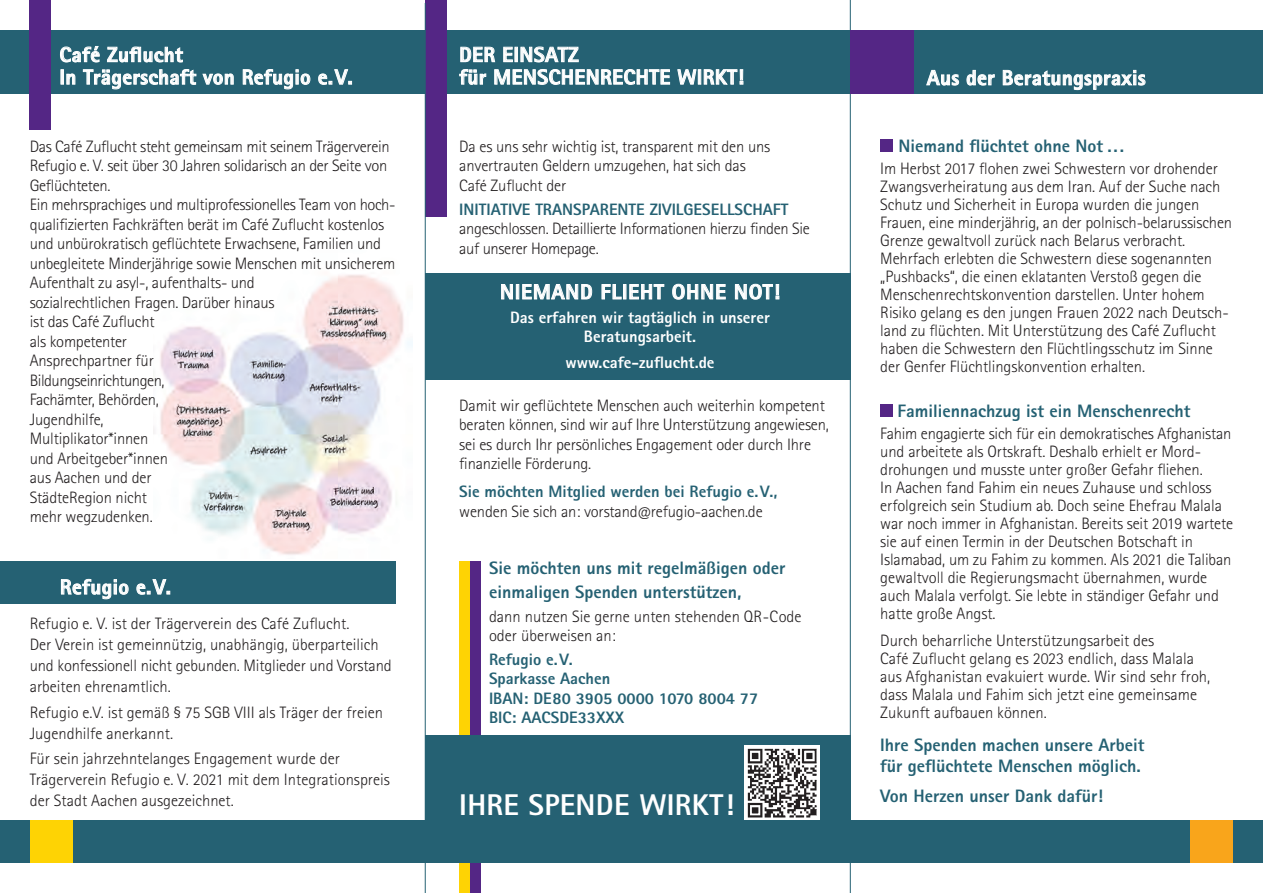
<style>
.page{position:relative;width:1263px;height:893px;background:#fff}
.page>*{position:absolute;margin:0;border:0;box-sizing:border-box;transform-origin:0 0}
.t1{font:800 30px "Rotis Sans Serif Pro";letter-spacing:.01em;color:#fff}
.t2{font:800 21px/22.5px "Rotis Sans Serif Pro";letter-spacing:.02em;color:#fff}
.t3{font:800 21px "Rotis Sans Serif Pro";letter-spacing:.04em;color:#fff}
.t4{font:800 18px/21px "Rotis Sans Serif Pro";color:#256173}
.t5{font:300 16.5px/19.5px "Rotis Sans Serif Pro";letter-spacing:-.005em;color:#231f20}
.t6{font:800 16.5px/19.5px "Rotis Sans Serif Pro";color:#256173}
.t7{font:800 16.5px/19.5px "Rotis Sans Serif Pro";color:#fff;text-align:center}
</style>
<div class="page">
<img style="left:154px;top:274px;width:259px;height:281px">
<div style="left:470px;top:561px;width:10px;height:332px;background:#542685"></div>
<div style="left:459px;top:561px;width:11px;height:332px;background:#fed304"></div>
<div style="left:425px;top:273px;width:425px;height:106px;background:#256173"></div>
<div style="left:0;top:561px;width:395px;height:43px;background:#256173"></div>
<div style="left:425px;top:736px;width:425px;height:85px;background:#256173"></div>
<img style="left:744px;top:745px;width:76px;height:75px">
<div style="left:0;top:30px;width:1263px;height:64px;background:#256173"></div>
<div style="left:0;top:821px;width:1263px;height:42px;background:#256173"></div>
<svg style="left:460px;top:47px;width:35px;height:15px"></svg>
<svg style="left:503px;top:47px;width:10px;height:15px"></svg>
<div style="left:515px;top:47px;width:3px;height:15px;border:1px solid #fff"></div>
<svg style="left:520px;top:46px;width:59px;height:16px"></svg>
<svg style="left:459px;top:69px;width:27px;height:16px"></svg>
<svg style="left:494px;top:69px;width:176px;height:16px"></svg>
<svg style="left:677px;top:69px;width:19px;height:16px"></svg>
<div style="left:698px;top:69px;width:3px;height:15px;border:1px solid #fff"></div>
<svg style="left:704px;top:69px;width:39px;height:16px"></svg>
<svg style="left:60px;top:46px;width:40px;height:16px"></svg>
<svg style="left:107px;top:47px;width:76px;height:15px"></svg>
<div style="left:61px;top:69px;width:3px;height:15px;border:1px solid #fff"></div>
<svg style="left:66px;top:74px;width:9px;height:11px"></svg>
<svg style="left:83px;top:69px;width:113px;height:20px"></svg>
<svg style="left:202px;top:74px;width:32px;height:11px"></svg>
<svg style="left:243px;top:69px;width:67px;height:20px"></svg>
<svg style="left:318px;top:69px;width:34px;height:16px"></svg>
<svg style="left:926px;top:70px;width:33px;height:16px"></svg>
<svg style="left:967px;top:70px;width:28px;height:16px"></svg>
<svg style="left:1003px;top:70px;width:142px;height:20px"></svg>
<div style="left:880px;top:139px;width:13px;height:13px;background:#542685"></div>
<div style="left:880px;top:404px;width:13px;height:13px;background:#542685"></div>
<div style="left:425px;top:0;width:21px;height:217px;background:#542685"></div>
<div style="left:30px;top:0;width:21px;height:130px;background:#542685"></div>
<svg style="left:501px;top:284px;width:12px;height:15px"></svg>
<div style="left:516px;top:284px;width:3px;height:15px;border:1px solid #fff"></div>
<svg style="left:522px;top:284px;width:70px;height:16px"></svg>
<svg style="left:602px;top:284px;width:20px;height:15px"></svg>
<div style="left:623px;top:284px;width:3px;height:15px;border:1px solid #fff"></div>
<svg style="left:629px;top:284px;width:35px;height:15px"></svg>
<svg style="left:672px;top:284px;width:54px;height:16px"></svg>
<svg style="left:735px;top:284px;width:44px;height:16px"></svg>
<hr style="left:850px;top:0;width:1px;height:893px;background:#256173">
<hr style="left:425px;top:3px;width:1px;height:890px;background:#256173">
<div style="left:850px;top:30px;width:64px;height:64px;background:#542685"></div>
<div style="left:1191px;top:821px;width:42px;height:42px;background:#f9a51b"></div>
<div style="left:30px;top:821px;width:42px;height:42px;background:#fed304"></div>
<svg style="left:61px;top:579px;width:68px;height:20px"></svg>
<svg style="left:136px;top:579px;width:34px;height:16px"></svg>
<p class="t2" style="left:60px;top:43px;width:295px">Café Zuflucht<br>In Trägerschaft von Refugio e.V.</p>
<p class="t2" style="left:459px;top:43px;width:286px">DER EINSATZ<br>für MENSCHENRECHTE WIRKT!</p>
<p class="t5" style="left:30px;top:137px;width:367px">Das Café Zuflucht steht gemeinsam mit seinem Trägerverein Refugio e. V. seit über 30 Jahren solidarisch an der Seite von Geflüchteten.<br>Ein mehrsprachiges und multiprofessionelles Team von hoch&shy;qualifizierten Fachkräften berät im Café Zuflucht kostenlos und unbürokratisch geflüchtete Erwachsene, Familien und unbegleitete Minderjährige sowie Menschen mit unsicherem Aufenthalt zu asyl-, aufenthalts- und<br>sozialrechtlichen Fragen. Darüber hinaus<br>ist das Café Zuflucht<br>als kompetenter<br>Ansprechpartner für<br>Bildungseinrichtungen,<br>Fachämter, Behörden,<br>Jugendhilfe,<br>Multiplikator*innen<br>und Arbeitgeber*innen<br>aus Aachen und der<br>StädteRegion nicht<br>mehr wegzudenken.</p>
<p class="t5" style="left:459px;top:137px;width:313px">Da es uns sehr wichtig ist, transparent mit den uns anvertrauten Geldern umzugehen, hat sich das<br>Café Zuflucht der</p>
<p class="t6" style="left:459px;top:199px;width:331px">INITIATIVE TRANSPARENTE ZIVILGESELLSCHAFT</p>
<p class="t5" style="left:459px;top:219px;width:352px">angeschlossen. Detaillierte Informationen hierzu finden Sie auf unserer Homepage.</p>
<p class="t3" style="left:500px;top:278px;width:281px">NIEMAND FLIEHT OHNE NOT!</p>
<p class="t7" style="left:510px;top:307px;width:261px">Das erfahren wir tagtäglich in unserer<br>Beratungsarbeit.</p>
<p class="t7" style="left:565px;top:352px;width:151px">www.cafe-zuflucht.de</p>
<p class="t5" style="left:459px;top:396px;width:371px">Damit wir geflüchtete Menschen auch weiterhin kompetent beraten können, sind wir auf Ihre Unterstützung angewiesen, sei es durch Ihr persönliches Engagement oder durch Ihre finanzielle Förderung.</p>
<p class="t6" style="left:459px;top:482px;width:320px">Sie möchten Mitglied werden bei Refugio e.V.,</p>
<p class="t5" style="left:459px;top:502px;width:305px">wenden Sie sich an: vorstand@refugio-aachen.de</p>
<p class="t2" style="left:60px;top:575px;width:112px">Refugio e.V.</p>
<p class="t5" style="left:30px;top:614px;width:363px;line-height:21px">Refugio e. V. ist der Trägerverein des Café Zuflucht.<br>Der Verein ist gemeinnützig, unabhängig, überparteilich und konfessionell nicht gebunden. Mitglieder und Vorstand arbeiten ehrenamtlich.</p>
<p class="t5" style="left:30px;top:702px;width:355px;line-height:21px">Refugio e.V. ist gemäß § 75 SGB VIII als Träger der freien<br>Jugendhilfe anerkannt.</p>
<p class="t5" style="left:30px;top:748px;width:362px;line-height:21px">Für sein jahrzehntelanges Engagement wurde der<br>Trägerverein Refugio e. V. 2021 mit dem Integrationspreis der Stadt Aachen ausgezeichnet.</p>
<p class="t4" style="left:489px;top:556px;width:298px;line-height:24px">Sie möchten uns mit regelmäßigen oder einmaligen Spenden unterstützen,</p>
<p class="t5" style="left:489px;top:607px;width:314px">dann nutzen Sie gerne unten stehenden QR-Code oder überweisen an:</p>
<p class="t6" style="left:489px;top:649px;width:271px">Refugio e.V.<br>Sparkasse Aachen<br>IBAN: DE80 3905 0000 1070 8004 77<br>BIC: AACSDE33XXX</p>
<h1 class="t1" style="left:459px;top:786px;width:277px">IHRE SPENDE WIRKT!</h1>
<p class="t2" style="left:927px;top:66px;width:220px">Aus der Beratungspraxis</p>
<p class="t4" style="left:898px;top:135px;width:227px">Niemand flüchtet ohne Not ...</p>
<p class="t5" style="left:880px;top:160px;width:353px;line-height:18px">Im Herbst 2017 flohen zwei Schwestern vor drohender Zwangsverheiratung aus dem Iran. Auf der Suche nach Schutz und Sicherheit in Europa wurden die jungen Frauen, eine minderjährig, an der polnisch-belarussischen Grenze gewaltvoll zurück nach Belarus verbracht.<br>Mehrfach erlebten die Schwestern diese sogenannten „Pushbacks“, die einen eklatanten Verstoß gegen die Menschenrechtskonvention darstellen. Unter hohem Risiko gelang es den jungen Frauen 2022 nach Deutsch&shy;land zu flüchten. Mit Unterstützung des Café Zuflucht haben die Schwestern den Flüchtlingsschutz im Sinne der Genfer Flüchtlingskonvention erhalten.</p>
<p class="t4" style="left:897px;top:400px;width:294px">Familiennachzug ist ein Menschenrecht</p>
<p class="t5" style="left:880px;top:425px;width:354px;line-height:18px">Fahim engagierte sich für ein demokratisches Afghanistan und arbeitete als Ortskraft. Deshalb erhielt er Mord&shy;drohungen und musste unter großer Gefahr fliehen.<br>In Aachen fand Fahim ein neues Zuhause und schloss erfolgreich sein Studium ab. Doch seine Ehefrau Malala war noch immer in Afghanistan. Bereits seit 2019 wartete sie auf einen Termin in der Deutschen Botschaft in Islamabad, um zu Fahim zu kommen. Als 2021 die Taliban gewaltvoll die Regierungsmacht übernahmen, wurde auch Malala verfolgt. Sie lebte in ständiger Gefahr und hatte große Angst.</p>
<p class="t5" style="left:880px;top:631px;width:331px;line-height:18px">Durch beharrliche Unterstützungsarbeit des<br>Café Zuflucht gelang es 2023 endlich, dass Malala aus Afghanistan evakuiert wurde. Wir sind sehr froh, dass Malala und Fahim sich jetzt eine gemeinsame Zukunft aufbauen können.</p>
<p class="t4" style="left:880px;top:734px;width:266px">Ihre Spenden machen unsere Arbeit für geflüchtete Menschen möglich.</p>
<p class="t4" style="left:880px;top:785px;width:225px">Von Herzen unser Dank dafür!</p>
</div>
